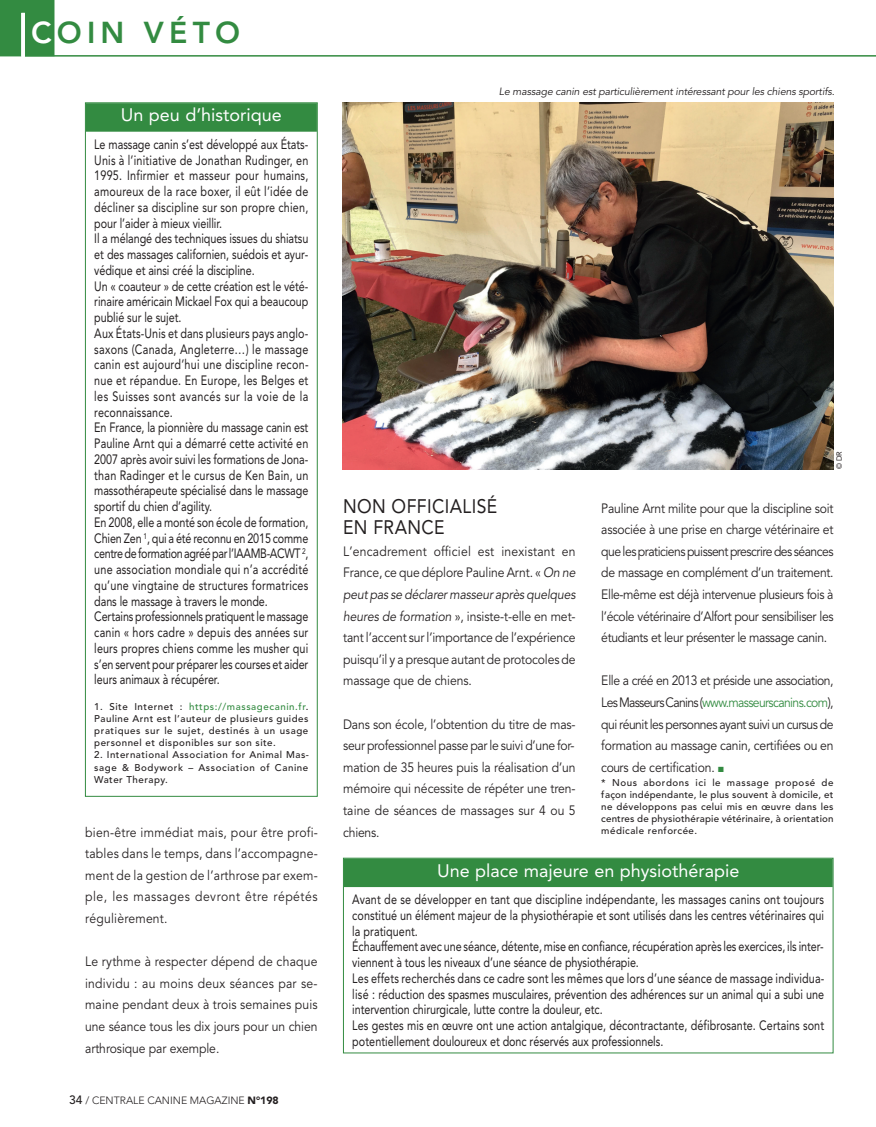
<style>
.page{position:relative;width:876px;height:1127px;background:#fff}
.page>*{position:absolute;margin:0;border:0;box-sizing:border-box;transform-origin:0 0}
.t1{font:800 30px "Avenir";letter-spacing:.175em;color:#338b41}
.t2{font:19.5px/21.6px "Avenir";letter-spacing:.025em;color:#231f20;scale:.9 1}
.t3{font:18px "Avenir";color:#fff}
.t4{font:13.5px/15.8px "Avenir";color:#231f20;scale:.8 1}
.t5{font:13.5px/21.6px "Avenir";letter-spacing:-.005em;color:#231f20;text-align:justify;scale:.9 1}
.t6{font:13.5px "Avenir";letter-spacing:.02em;color:#231f20;scale:.9 1}
.t7{font:italic 10.5px "Avenir";letter-spacing:-.01em;color:#231f20}
.t8{font:300 10.5px "Avenir";color:#231f20}
.t9{font:500 9.75px/12.1px "Avenir";letter-spacing:.05em;color:#231f20;text-align:justify}
.t10{font:7.5px "Avenir";color:#231f20}
.s1{color:#fff}
.s2{color:#338b41}
.s3{font-style:italic}
.s4{font-weight:500;font-size:12px}
.s5{font-weight:900}
</style>
<div class="page">
<hr style="left:25px;top:55px;width:851px;height:2px;background:#338b41">
<div style="left:85px;top:102px;width:233px;height:695px;border:1px solid #338b41"></div>
<div style="left:86px;top:103px;width:231px;height:29px;background:#338b41"></div>
<img style="left:343px;top:102px;width:490px;height:367px">
<div style="left:344px;top:858px;width:489px;height:29px;background:#338b41"></div>
<div style="left:0;top:0;width:54px;height:56px;background:#338b41"></div>
<h1 class="t1" style="left:31px;top:20px;width:211px"><span class="s1">C</span>OIN VÉTO</h1>
<p class="t7" style="left:499px;top:87px;width:337px">Le massage canin est particulièrement intéressant pour les chiens sportifs.</p>
<h3 class="t3" style="left:121px;top:108px;width:163px">Un peu d’historique</h3>
<p class="t4" style="left:94px;top:137px;width:269px">Le massage canin s’est développé aux États-Unis à l’initiative de Jonathan Rudinger, en 1995. Infirmier et masseur pour humains, amoureux de la race boxer, il eût l’idée de décliner sa discipline sur son propre chien, pour l’aider à mieux vieillir.<br>Il a mélangé des techniques issues du shiatsu et des massages californien, suédois et ayur&shy;védique et ainsi créé la discipline.<br>Un « coauteur » de cette création est le vété&shy;rinaire américain Mickael Fox qui a beaucoup publié sur le sujet.<br>Aux États-Unis et dans plusieurs pays anglo&shy;saxons (Canada, Angleterre…) le massage canin est aujourd’hui une discipline recon&shy;nue et répandue. En Europe, les Belges et les Suisses sont avancés sur la voie de la reconnaissance.<br>En France, la pionnière du massage canin est Pauline Arnt qui a démarré cette activité en 2007 après avoir suivi les formations de Jona&shy;than Radinger et le cursus de Ken Bain, un massothérapeute spécialisé dans le massage sportif du chien d’agility.<br>En 2008, elle a monté son école de formation, Chien Zen <sup>1</sup>, qui a été reconnu en 2015 comme centre de formation agréé par l’IAAMB-ACWT <sup>2</sup>, une association mondiale qui n’a accrédité qu’une vingtaine de structures formatrices dans le massage à travers le monde.<br>Certains professionnels pratiquent le massage canin « hors cadre » depuis des années sur leurs propres chiens comme les musher qui s’en servent pour préparer les courses et aider leurs animaux à récupérer.</p>
<p class="t9" style="left:94px;top:701px;width:216px">1. Site Internet : <span class="s2">https://massagecanin.fr</span>.<br>Pauline Arnt est l’auteur de plusieurs guides pratiques sur le sujet, destinés à un usage personnel et disponibles sur son site.</p>
<p class="t9" style="left:94px;top:750px;width:216px">2. International Association for Animal Mas&shy;sage &amp; Bodywork – Association of Canine Water Therapy.</p>
<p class="t10" style="left:836px;top:469px;width:20px;rotate:-90deg">© DR</p>
<h2 class="t2" style="left:343px;top:496px;width:173px">NON OFFICIALISÉ<br>EN FRANCE</h2>
<p class="t5" style="left:343px;top:541px;width:260px">L’encadrement officiel est inexistant en France, ce que déplore Pauline Arnt. « <span class="s3">On ne peut pas se déclarer masseur après quelques heures de formation</span> », insiste-t-elle en met&shy;tant l’accent sur l’importance de l’expérience puisqu’il y a presque autant de protocoles de massage que de chiens.</p>
<p class="t5" style="left:343px;top:714px;width:260px">Dans son école, l’obtention du titre de mas&shy;seur professionnel passe par le suivi d’une for&shy;mation de 35 heures puis la réalisation d’un mémoire qui nécessite de répéter une tren&shy;taine de séances de massages sur 4 ou 5 chiens.</p>
<p class="t5" style="left:601px;top:498px;width:260px">Pauline Arnt milite pour que la discipline soit associée à une prise en charge vétérinaire et que les praticiens puissent prescrire des séances de massage en complément d’un traitement.<br>Elle-même est déjà intervenue plusieurs fois à l’école vétérinaire d’Alfort pour sensibiliser les étudiants et leur présenter le massage canin.</p>
<p class="t5" style="left:601px;top:671px;width:260px">Elle a créé en 2013 et préside une association, LesMasseursCanins(<span class="s2">www.masseurscanins.com</span>), qui réunit les personnes ayant suivi un cursus de formation au massage canin, certifiées ou en cours de certification. <span class="s2">■</span></p>
<p class="t9" style="left:601px;top:777px;width:234px">* Nous abordons ici le massage proposé de façon indépendante, le plus souvent à domicile, et ne développons pas celui mis en œuvre dans les centres de physiothérapie vétérinaire, à orientation</p>
<p class="t6" style="left:85px;top:826px;width:260px">bien-être immédiat mais, pour être profi-</p>
<p class="t9" style="left:601px;top:826px;width:97px">médicale renforcée.</p>
<p class="t5" style="left:85px;top:844px;width:260px">tables dans le temps, dans l’accompagne&shy;ment de la gestion de l’arthrose par exem&shy;ple, les massages devront être répétés régulièrement.</p>
<p class="t5" style="left:85px;top:952px;width:260px">Le rythme à respecter dépend de chaque individu : au moins deux séances par se&shy;maine pendant deux à trois semaines puis une séance tous les dix jours pour un chien arthrosique par exemple.</p>
<p class="t8" style="left:69px;top:1096px;width:211px"><span class="s4">34</span> / CENTRALE CANINE MAGAZINE <span class="s5">N°198</span></p>
<h3 class="t3" style="left:437px;top:863px;width:304px">Une place majeure en physiothérapie</h3>
<p class="t4" style="left:352px;top:893px;width:592px">Avant de se développer en tant que discipline indépendante, les massages canins ont toujours constitué un élément majeur de la physiothérapie et sont utilisés dans les centres vétérinaires qui la pratiquent.<br>Échauffement avec une séance, détente, mise en confiance, récupération après les exercices, ils inter&shy;viennent à tous les niveaux d’une séance de physiothérapie.<br>Les effets recherchés dans ce cadre sont les mêmes que lors d’une séance de massage individua&shy;lisé : réduction des spasmes musculaires, prévention des adhérences sur un animal qui a subi une intervention chirurgicale, lutte contre la douleur, etc.<br>Les gestes mis en œuvre ont une action antalgique, décontractante, défibrosante. Certains sont potentiellement douloureux et donc réservés aux professionnels.</p>
</div>
